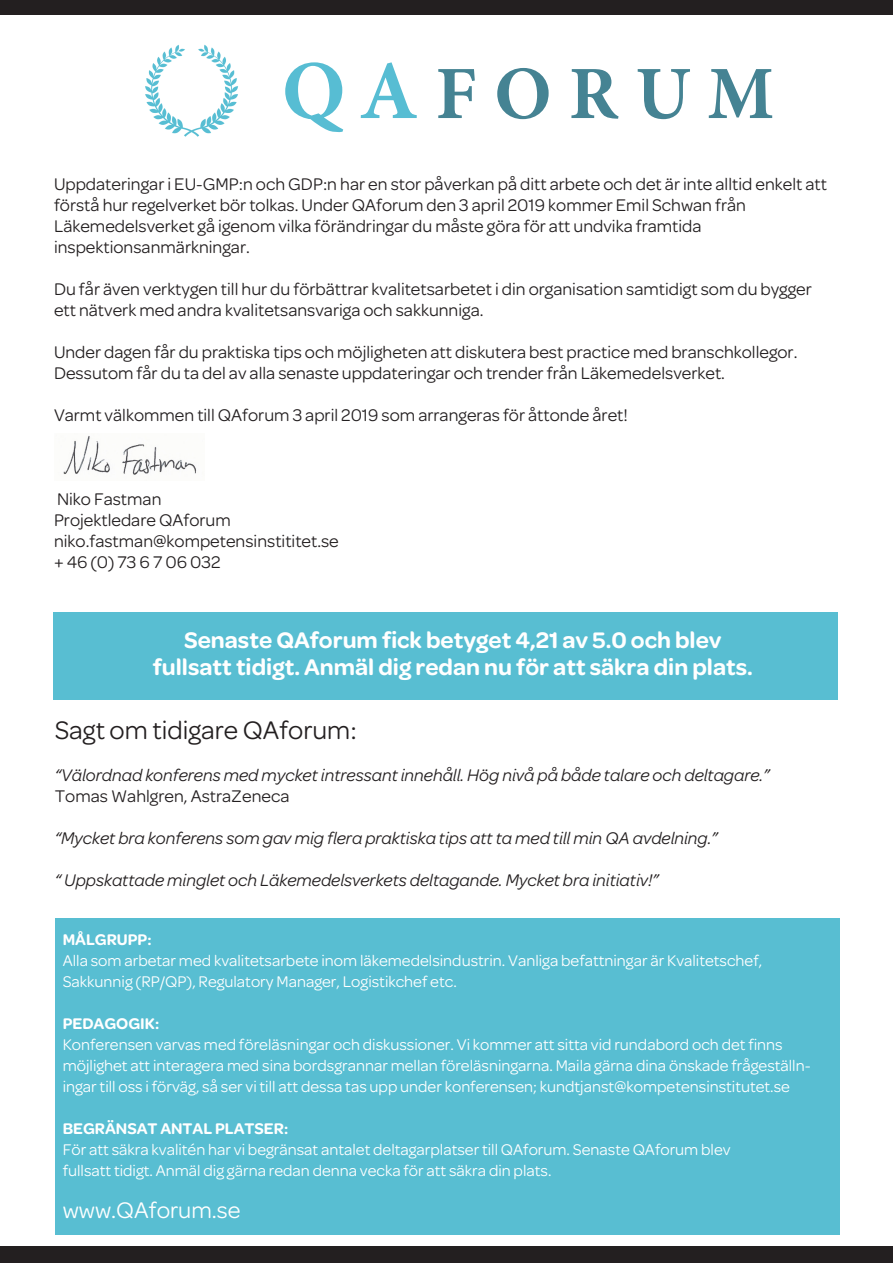
<style>
.page{position:relative;width:893px;height:1263px;background:#fff}
.page>*{position:absolute;margin:0;border:0;box-sizing:border-box;transform-origin:0 0}
.leipis{font:27px "Omnes";color:#231f20}
.leipis-2{font:600 24px "Omnes";color:#fff}
.leipis-3{font:24px "Omnes";color:#fff}
.leipis-4{font:18px/21px "Omnes";color:#231f20}
.leipis-5{font:italic 18px "Omnes";color:#231f20}
.leipis-6{font:16.5px/21px "Omnes";color:#fff}
.leipis-7{font:600 16.5px "Omnes";color:#fff}
</style>
<div class="page">
<div style="left:0;top:0;width:893px;height:15px;background:#231f20"></div>
<div style="left:0;top:1246px;width:893px;height:17px;background:#231f20"></div>
<div style="left:55px;top:918px;width:785px;height:317px;background:#58bed2"></div>
<div style="left:54px;top:612px;width:784px;height:88px;background:#58bed2"></div>
<img style="left:63px;top:436px;width:134px;height:39px">
<img style="left:145px;top:44px;width:628px;height:93px">
<p class="leipis-4" style="left:54px;top:174px;width:774px">Uppdateringar i EU-GMP:n och GDP:n har en stor påverkan på ditt arbete och det är inte alltid enkelt att förstå hur regelverket bör tolkas. Under QAforum den 3 april 2019 kommer Emil Schwan från Läkemedelsverket gå igenom vilka förändringar du måste göra för att undvika framtida inspektionsanmärkningar.</p>
<p class="leipis-4" style="left:54px;top:279px;width:759px">Du får även verktygen till hur du förbättrar kvalitetsarbetet i din organisation samtidigt som du bygger</p>
<p class="leipis-4" style="left:54px;top:300px;width:431px">ett nätverk med andra kvalitetsansvariga och sakkunniga.</p>
<p class="leipis-4" style="left:54px;top:342px;width:745px">Under dagen får du praktiska tips och möjligheten att diskutera best practice med branschkollegor.<br>Dessutom får du ta del av alla senaste uppdateringar och trender från Läkemedelsverket.</p>
<p class="leipis-4" style="left:54px;top:405px;width:575px">Varmt välkommen till QAforum 3 april 2019 som arrangeras för åttonde året!</p>
<p class="leipis-4" style="left:57px;top:489px;width:106px">Niko Fastman</p>
<p class="leipis-4" style="left:54px;top:510px;width:178px">Projektledare QAforum</p>
<p class="leipis-4" style="left:54px;top:531px;width:286px">niko.fastman@kompetensinstititet.se</p>
<p class="leipis-4" style="left:54px;top:552px;width:168px">+ 46 (0) 73 6 7 06 032</p>
<p class="leipis-2" style="left:184px;top:626px;width:539px">Senaste QAforum fick betyget 4,21 av 5.0 och blev</p>
<p class="leipis-2" style="left:153px;top:653px;width:602px">fullsatt tidigt. Anmäl dig redan nu för att säkra din plats.</p>
<p class="leipis" style="left:55px;top:715px;width:304px">Sagt om tidigare QAforum:</p>
<p class="leipis-5" style="left:55px;top:765px;width:716px">“Välordnad konferens med mycket intressant innehåll. Hög nivå på både talare och deltagare.”</p>
<p class="leipis-4" style="left:55px;top:786px;width:236px">Tomas Wahlgren, AstraZeneca</p>
<p class="leipis-5" style="left:55px;top:828px;width:665px">“Mycket bra konferens som gav mig flera praktiska tips att ta med till min QA avdelning.”</p>
<p class="leipis-5" style="left:55px;top:870px;width:606px">“ Uppskattade minglet och Läkemedelsverkets deltagande. Mycket bra initiativ!”</p>
<p class="leipis-7" style="left:63px;top:930px;width:90px">MÅLGRUPP:</p>
<p class="leipis-6" style="left:63px;top:950px;width:701px">Alla som arbetar med kvalitetsarbete inom läkemedelsindustrin. Vanliga befattningar är Kvalitetschef,</p>
<p class="leipis-6" style="left:63px;top:971px;width:396px">Sakkunnig (RP/QP), Regulatory Manager, Logistikchef etc.</p>
<p class="leipis-7" style="left:63px;top:1014px;width:98px">PEDAGOGIK:</p>
<p class="leipis-6" style="left:63px;top:1034px;width:721px">Konferensen varvas med föreläsningar och diskussioner. Vi kommer att sitta vid rundabord och det finns</p>
<p class="leipis-6" style="left:63px;top:1055px;width:750px">möjlighet att interagera med sina bordsgrannar mellan föreläsningarna. Maila gärna dina önskade frågeställn&shy;ingar till oss i förväg, så ser vi till att dessa tas upp under konferensen; kundtjanst@kompetensinstitutet.se</p>
<p class="leipis-7" style="left:63px;top:1119px;width:227px">BEGRÄNSAT ANTAL PLATSER:</p>
<p class="leipis-6" style="left:63px;top:1139px;width:669px">För att säkra kvalitén har vi begränsat antalet deltagarplatser till QAforum. Senaste QAforum blev</p>
<p class="leipis-6" style="left:63px;top:1160px;width:490px">fullsatt tidigt. Anmäl dig gärna redan denna vecka för att säkra din plats.</p>
<p class="leipis-3" style="left:63px;top:1196px;width:179px">www.QAforum.se</p>
</div>
